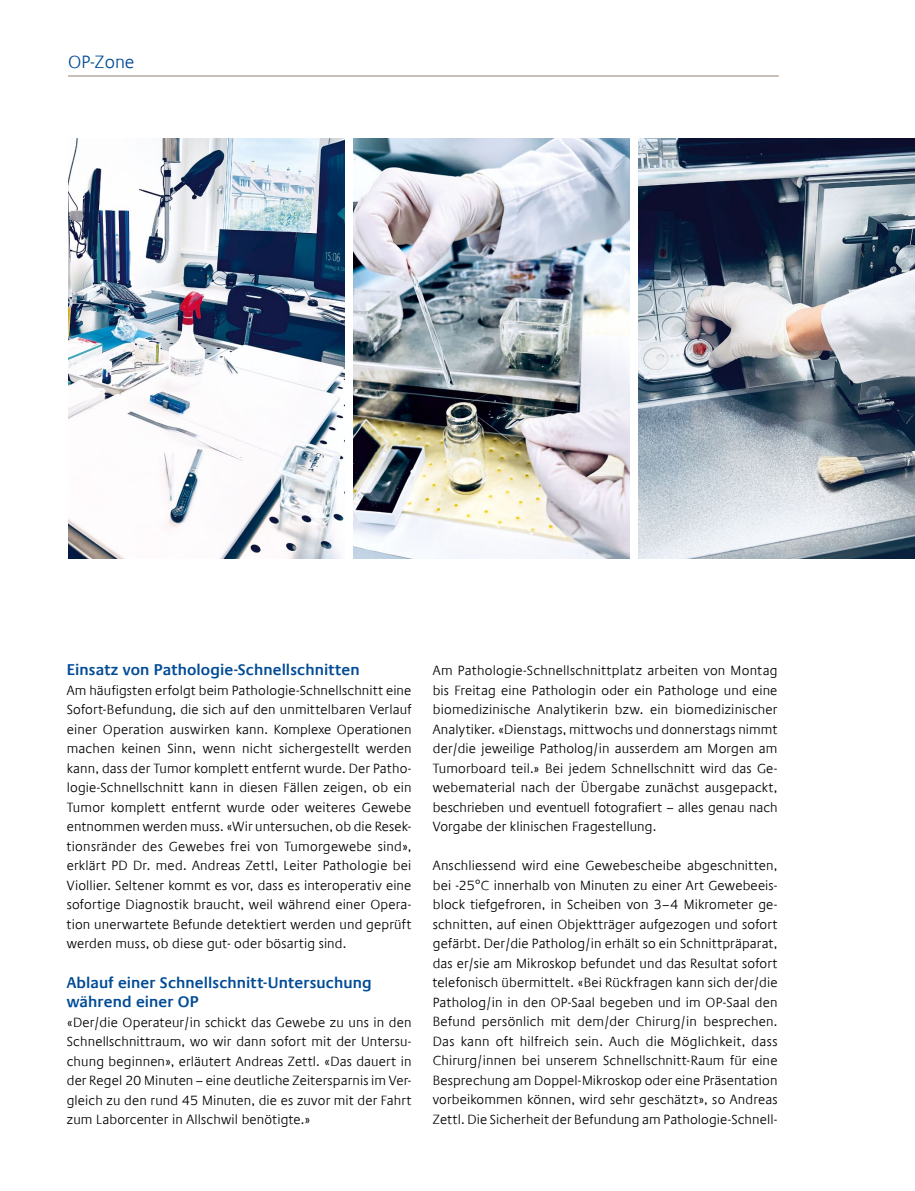
<style>
.page{position:relative;width:915px;height:1191px;background:#fff}
.page>*{position:absolute;margin:0;border:0;box-sizing:border-box;transform-origin:0 0}
.t1{font:300 18px "Praxis Com";color:#004b96}
.t2{font:600 15.75px/19.5px "Praxis Com";letter-spacing:.005em;color:#004b96}
.t3{font:300 13.5px/19.5px "Praxis Com";letter-spacing:.01em;color:#000;text-align:justify}
</style>
<div class="page">
<hr style="left:68px;top:76px;width:710px;height:1px;background:#908375">
<img style="left:353px;top:139px;width:276px;height:419px">
<img style="left:68px;top:139px;width:276px;height:419px">
<img style="left:638px;top:139px;width:276px;height:419px">
<h1 class="t1" style="left:68px;top:52px;width:68px">OP-Zone</h1>
<p class="t2" style="left:67px;top:660px;width:294px">Einsatz von Pathologie-Schnellschnitten</p>
<p class="t3" style="left:67px;top:680px;width:346px">Am häufigsten erfolgt beim Pathologie-Schnellschnitt eine Sofort-Befundung, die sich auf den unmittelbaren Verlauf einer Operation auswirken kann. Komplexe Operationen machen keinen Sinn, wenn nicht sichergestellt werden kann, dass der Tumor komplett entfernt wurde. Der Patho&shy;logie-Schnellschnitt kann in diesen Fällen zeigen, ob ein Tumor komplett entfernt wurde oder weiteres Gewebe entnommen werden muss. «Wir untersuchen, ob die Resek&shy;tionsränder des Gewebes frei von Tumorgewebe sind», erklärt PD Dr. med. Andreas Zettl, Leiter Pathologie bei Viollier. Seltener kommt es vor, dass es interoperativ eine sofortige Diagnostik braucht, weil während einer Opera&shy;tion unerwartete Befunde detektiert werden und geprüft werden muss, ob diese gut- oder bösartig sind.</p>
<p class="t2" style="left:67px;top:972px;width:306px">Ablauf einer Schnellschnitt-Untersuchung während einer OP</p>
<p class="t3" style="left:67px;top:1012px;width:346px">«Der/die Operateur/in schickt das Gewebe zu uns in den Schnellschnittraum, wo wir dann sofort mit der Untersu&shy;chung beginnen», erläutert Andreas Zettl. «Das dauert in der Regel 20 Minuten – eine deutliche Zeitersparnis im Ver&shy;gleich zu den rund 45 Minuten, die es zuvor mit der Fahrt zum Laborcenter in Allschwil benötigte.»</p>
<p class="t3" style="left:432px;top:661px;width:346px">Am Pathologie-Schnellschnittplatz arbeiten von Montag bis Freitag eine Pathologin oder ein Pathologe und eine biomedizinische Analytikerin bzw. ein biomedizinischer Analytiker. «Dienstags, mittwochs und donnerstags nimmt der/die jeweilige Patholog/in ausserdem am Morgen am Tumorboard teil.» Bei jedem Schnellschnitt wird das Ge&shy;webematerial nach der Übergabe zunächst ausgepackt, beschrieben und eventuell fotografiert – alles genau nach Vorgabe der klinischen Fragestellung.</p>
<p class="t3" style="left:432px;top:856px;width:346px">Anschliessend wird eine Gewebescheibe abgeschnitten, bei -25°C innerhalb von Minuten zu einer Art Gewebeeis&shy;block tiefgefroren, in Scheiben von 3–4 Mikrometer ge&shy;schnitten, auf einen Objektträger aufgezogen und sofort gefärbt. Der/die Patholog/in erhält so ein Schnittpräparat, das er/sie am Mikroskop befundet und das Resultat sofort telefonisch übermittelt. «Bei Rückfragen kann sich der/die Patholog/in in den OP-Saal begeben und im OP-Saal den Befund persönlich mit dem/der Chirurg/in besprechen.<br>Das kann oft hilfreich sein. Auch die Möglichkeit, dass Chirurg/innen bei unserem Schnellschnitt-Raum für eine Besprechung am Doppel-Mikroskop oder eine Präsentation vorbeikommen können, wird sehr geschätzt», so Andreas Zettl. Die Sicherheit der Befundung am Pathologie-Schnell-</p>
</div>
